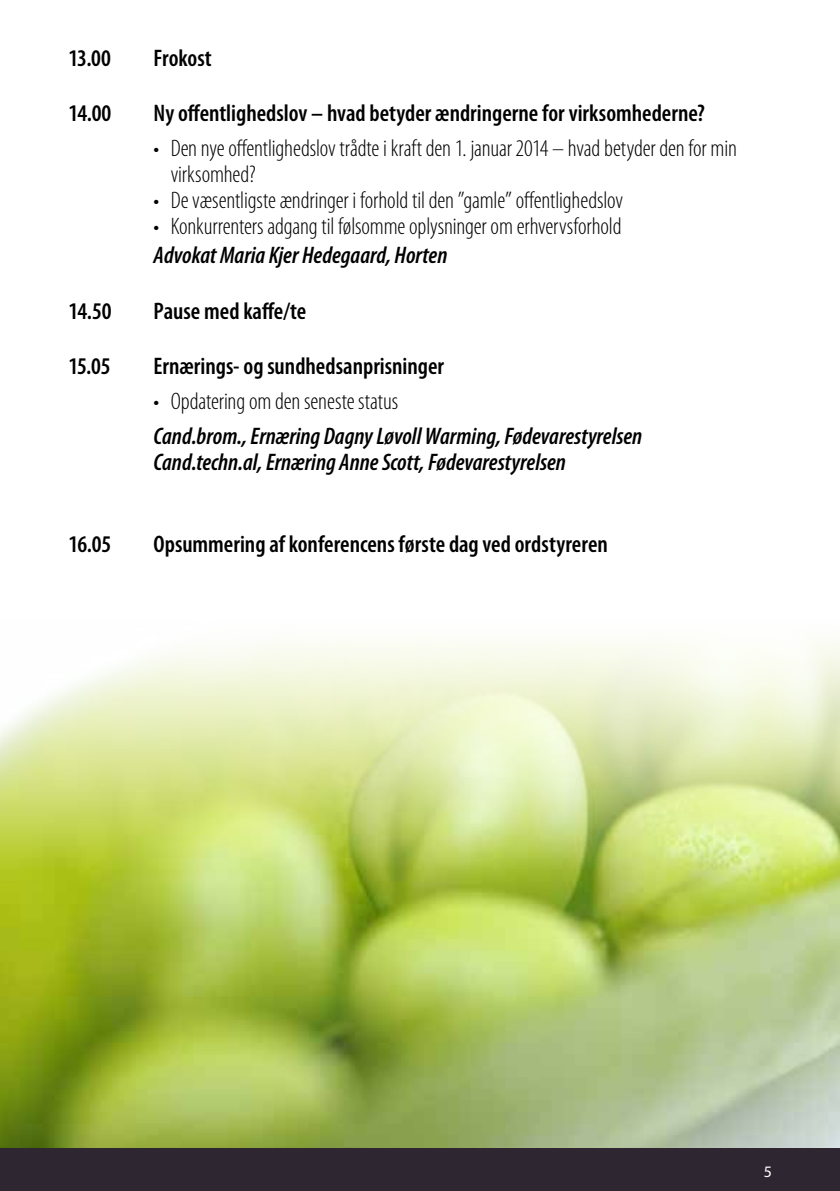
<style>
.page{position:relative;width:840px;height:1191px;background:#fff}
.page>*{position:absolute;margin:0;border:0;box-sizing:border-box;transform-origin:0 0}
.t1{font:300 condensed 24px/26px "Myriad Pro";letter-spacing:-.005em;color:#000}
.t2{font:600 condensed 24px "Myriad Pro";color:#000}
.t3{font:italic 600 condensed 24px/26px "Myriad Pro";color:#000}
.t4{font:16px "Myriad Pro";color:#fff}
</style>
<div class="page">
<div style="left:0;top:1147px;width:839px;height:44px;background:#2e2732"></div>
<img style="left:0;top:642px;width:839px;height:505px">
<p class="t2" style="left:68px;top:43px;width:44px">13.00</p>
<p class="t2" style="left:153px;top:43px;width:60px">Frokost</p>
<p class="t2" style="left:68px;top:98px;width:44px">14.00</p>
<p class="t2" style="left:153px;top:98px;width:552px">Ny offentlighedslov – hvad betyder ændringerne for virksomhederne?</p>
<p class="t1" style="left:171px;top:135px;width:567px;text-indent:-17px">• Den nye offentlighedslov trådte i kraft den 1. januar 2014 – hvad betyder den for min virksomhed?</p>
<p class="t1" style="left:153px;top:187px;width:470px">• De væsentligste ændringer i forhold til den ”gamle” offentlighedslov</p>
<p class="t1" style="left:153px;top:213px;width:469px">• Konkurrenters adgang til følsomme oplysninger om erhvervsforhold</p>
<p class="t3" style="left:153px;top:242px;width:295px">Advokat Maria Kjer Hedegaard, Horten</p>
<p class="t2" style="left:68px;top:296px;width:44px">14.50</p>
<p class="t2" style="left:153px;top:296px;width:154px">Pause med kaffe/te</p>
<p class="t2" style="left:68px;top:351px;width:43px">15.05</p>
<p class="t2" style="left:153px;top:351px;width:292px">Ernærings- og sundhedsanprisninger</p>
<p class="t1" style="left:153px;top:388px;width:246px">• Opdatering om den seneste status</p>
<p class="t3" style="left:153px;top:423px;width:490px">Cand.brom., Ernæring Dagny Løvoll Warming, Fødevarestyrelsen<br>Cand.techn.al, Ernæring Anne Scott, Fødevarestyrelsen</p>
<p class="t2" style="left:68px;top:529px;width:44px">16.05</p>
<p class="t2" style="left:153px;top:529px;width:455px">Opsummering af konferencens første dag ved ordstyreren</p>
<p class="t4" style="left:763px;top:1161px;width:10px">5</p>
</div>
